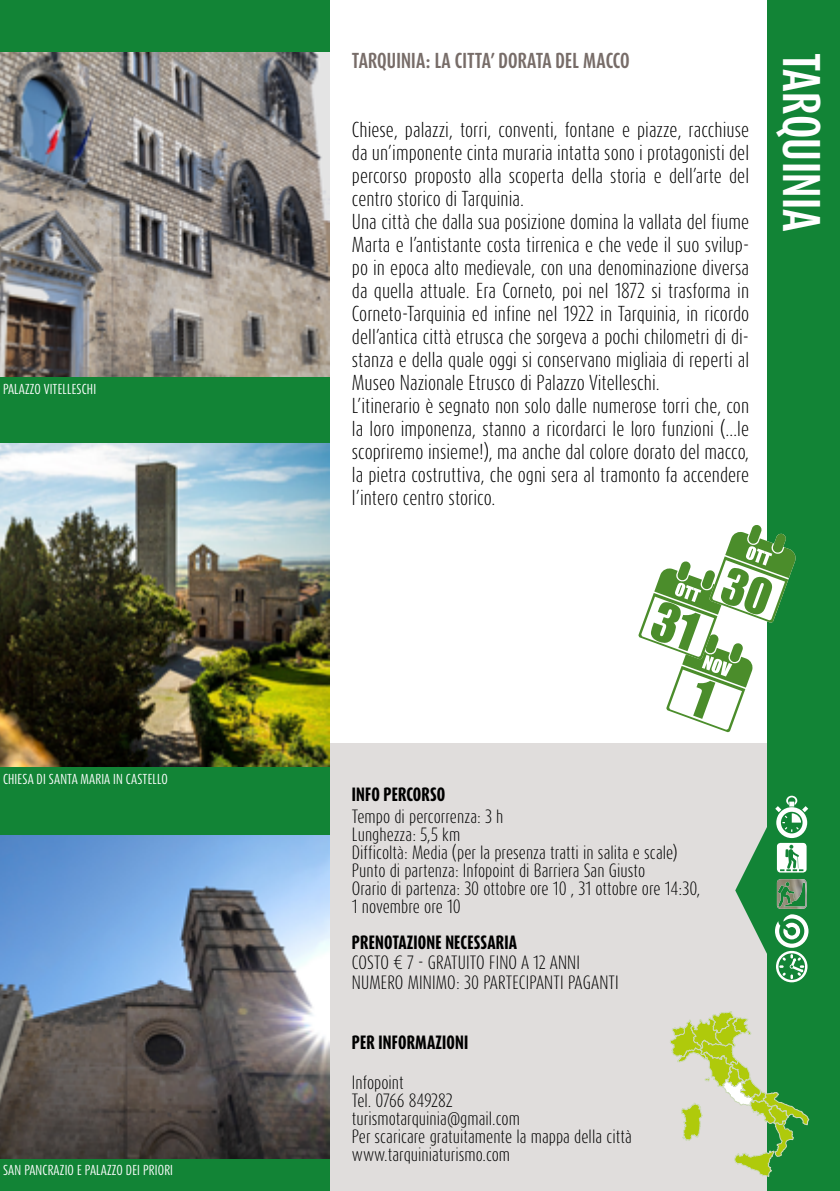
<style>
.page{position:relative;width:840px;height:1191px;background:#fff}
.page>*{position:absolute;margin:0;border:0;box-sizing:border-box;transform-origin:0 0}
.t1{font:700 44px "Dax Compact Pro";letter-spacing:.01em;color:#fff}
.t2{font:300 18px/23px "Dax Compact Pro";color:#000}
.t3{font:700 18px "Dax Compact Pro";letter-spacing:.01em;color:#776c68}
.t4{font:300 16px/18px "Dax Compact Pro";color:#000}
.t5{font:800 16px "Dax Compact Pro";letter-spacing:.01em;color:#000}
.t6{font:12px "Dax Compact Pro";letter-spacing:.01em;color:#fff}
</style>
<div class="page">
<div style="left:0;top:744px;width:839px;height:447px;background:#e0dddc"></div>
<div style="left:767px;top:0;width:72px;height:1191px;background:#128436"></div>
<div style="left:0;top:0;width:329px;height:1191px;background:#128436"></div>
<svg style="left:775px;top:795px;width:32px;height:77px"></svg>
<svg style="left:775px;top:879px;width:33px;height:103px"></svg>
<svg style="left:735px;top:827px;width:32px;height:127px"></svg>
<img style="left:0;top:443px;width:329px;height:323px">
<img style="left:0;top:53px;width:329px;height:323px">
<img style="left:0;top:835px;width:329px;height:323px">
<svg style="left:670px;top:1011px;width:138px;height:166px"></svg>
<svg style="left:638px;top:525px;width:158px;height:207px"></svg>
<p class="t6" style="left:3px;top:381px;width:95px">PALAZZO VITELLESCHI</p>
<p class="t6" style="left:3px;top:771px;width:166px">CHIESA DI SANTA MARIA IN CASTELLO</p>
<p class="t6" style="left:3px;top:1161px;width:171px">SAN PANCRAZIO E PALAZZO DEI PRIORI</p>
<p class="t3" style="left:352px;top:48px;width:279px">TARQUINIA: LA CITTA’ DORATA DEL MACCO</p>
<p class="t2" style="left:351px;top:118px;width:398px">Chiese, palazzi, torri, conventi, fontane e piazze, racchiuse da un’imponente cinta muraria intatta sono i protagonisti del percorso proposto alla scoperta della storia e dell’arte del centro storico di Tarquinia.<br>Una città che dalla sua posizione domina la vallata del fiume Marta e l’antistante costa tirrenica e che vede il suo svilup&shy;po in epoca alto medievale, con una denominazione diversa da quella attuale. Era Corneto, poi nel 1872 si trasforma in Corneto-Tarquinia ed infine nel 1922 in Tarquinia, in ricordo dell’antica città etrusca che sorgeva a pochi chilometri di di&shy;stanza e della quale oggi si conservano migliaia di reperti al Museo Nazionale Etrusco di Palazzo Vitelleschi.<br>L’itinerario è segnato non solo dalle numerose torri che, con la loro imponenza, stanno a ricordarci le loro funzioni (…le scopriremo insieme!), ma anche dal colore dorato del macco, la pietra costruttiva, che ogni sera al tramonto fa accendere l’intero centro storico.</p>
<h1 class="t1" style="left:830px;top:53px;width:180px;rotate:90deg">TARQUINIA</h1>
<p class="t5" style="left:352px;top:784px;width:95px">INFO PERCORSO</p>
<p class="t4" style="left:351px;top:808px;width:350px">Tempo di percorrenza: 3 h<br>Lunghezza: 5,5 km<br>Difficoltà: Media (per la presenza tratti in salita e scale)<br>Punto di partenza: Infopoint di Barriera San Giusto<br>Orario di partenza: 30 ottobre ore 10 , 31 ottobre ore 14:30, 1 novembre ore 10</p>
<p class="t5" style="left:352px;top:932px;width:166px">PRENOTAZIONE NECESSARIA</p>
<p class="t4" style="left:352px;top:953px;width:268px;line-height:20px">COSTO € 7 - GRATUITO FINO A 12 ANNI<br>NUMERO MINIMO: 30 PARTECIPANTI PAGANTI</p>
<p class="t5" style="left:352px;top:1032px;width:118px">PER INFORMAZIONI</p>
<p class="t4" style="left:351px;top:1074px;width:281px">Infopoint<br>Tel. 0766 849282<br>turismotarquinia@gmail.com<br>Per scaricare gratuitamente la mappa della città www.tarquiniaturismo.com</p>
</div>
